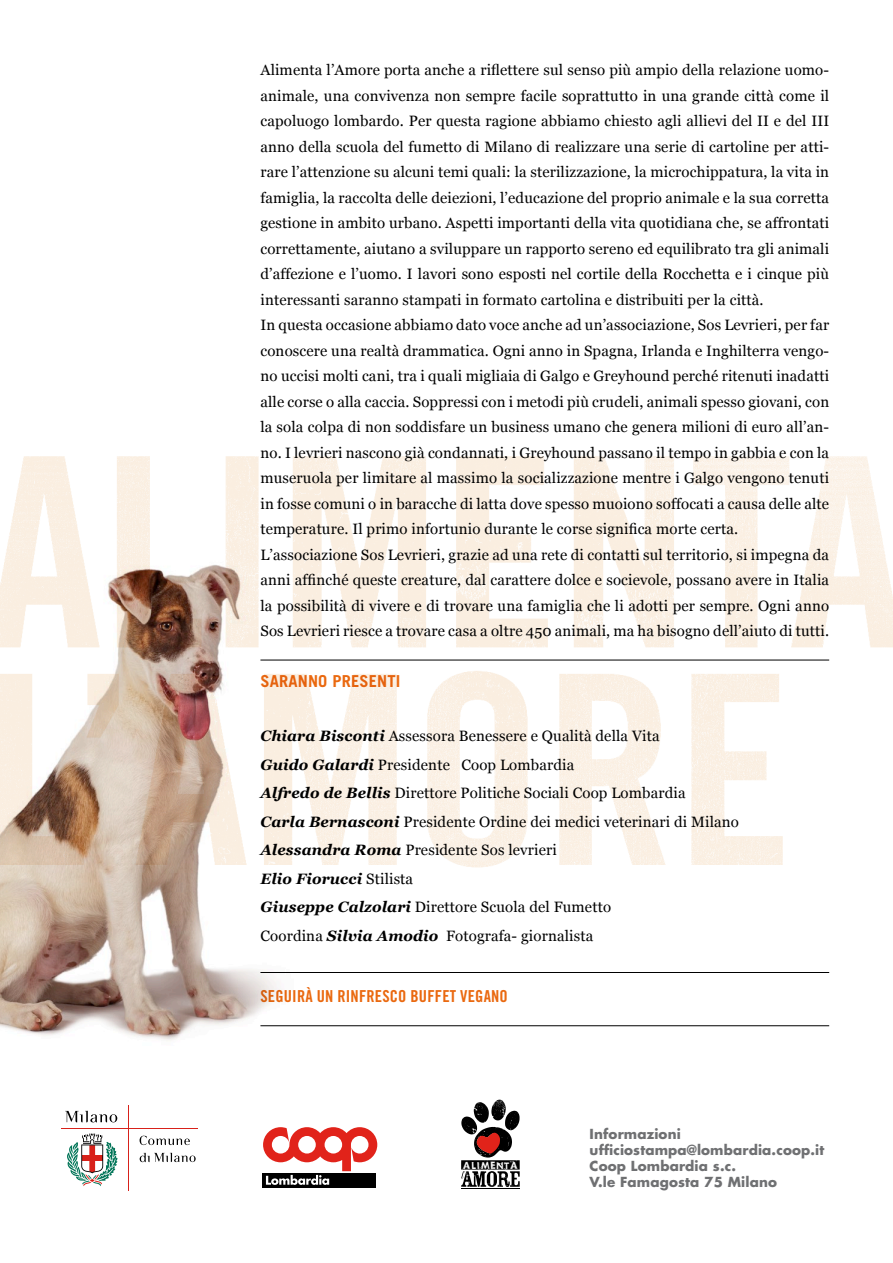
<style>
.page{position:relative;width:893px;height:1263px;background:#fff}
.page>*{position:absolute;margin:0;border:0;box-sizing:border-box;transform-origin:0 0}
.t1{font:16.5px "Trade Gothic Bold Cond Twenty";letter-spacing:.01em;color:#ea6910}
.t2{font:700 16.5px "Trade Gothic";letter-spacing:.01em;color:#ea6910}
.t3{font:16.05px "THURSTON";letter-spacing:.05em;color:#fff}
.t4{font:15px/25.5px "Georgia";letter-spacing:.01em;color:#000;text-align:justify}
.t5{font:italic 700 15px "Georgia";letter-spacing:.01em;color:#000}
.t6{font:700 13.5px "Futura";letter-spacing:.01em;color:#6f7072}
.s1{font-weight:700;font-style:italic}
.s2{font-weight:400;font-style:normal}
</style>
<div class="page">
<hr style="left:128px;top:1105px;width:1px;height:85px;background:#d8211a">
<hr style="left:61px;top:1128px;width:136px;height:1px;background:#d8211a">
<svg style="left:140px;top:1153px;width:56px;height:9px"></svg>
<svg style="left:140px;top:1136px;width:50px;height:9px"></svg>
<svg style="left:65px;top:1111px;width:52px;height:11px"></svg>
<svg style="left:67px;top:1133px;width:50px;height:53px"></svg>
<div style="left:263px;top:1173px;width:113px;height:15px;background:#000"></div>
<svg style="left:263px;top:1127px;width:114px;height:58px"></svg>
<svg style="left:461px;top:1099px;width:59px;height:88px"></svg>
<hr style="left:461px;top:1188px;width:59px;height:1px;background:#000">
<hr style="left:260px;top:972px;width:569px;height:1px;background:#000">
<hr style="left:260px;top:1025px;width:569px;height:1px;background:#000">
<img style="left:0;top:869px;width:293px;height:172px">
<img style="left:0;top:456px;width:893px;height:413px">
<p class="t4" style="left:260px;top:57px;width:570px">Alimenta l’Amore porta anche a riflettere sul senso più ampio della relazione uomo&shy;animale, una convivenza non sempre facile soprattutto in una grande città come il capoluogo lombardo. Per questa ragione abbiamo chiesto agli allievi del II e del III anno della scuola del fumetto di Milano di realizzare una serie di cartoline per atti&shy;rare l’attenzione su alcuni temi quali: la sterilizzazione, la microchippatura, la vita in famiglia, la raccolta delle deiezioni, l’educazione del proprio animale e la sua corretta gestione in ambito urbano. Aspetti importanti della vita quotidiana che, se affrontati correttamente, aiutano a sviluppare un rapporto sereno ed equilibrato tra gli animali d’affezione e l’uomo. I lavori sono esposti nel cortile della Rocchetta e i cinque più interessanti saranno stampati in formato cartolina e distribuiti per la città.</p>
<p class="t4" style="left:260px;top:312px;width:570px">In questa occasione abbiamo dato voce anche ad un’associazione, Sos Levrieri, per far conoscere una realtà drammatica. Ogni anno in Spagna, Irlanda e Inghilterra vengo&shy;no uccisi molti cani, tra i quali migliaia di Galgo e Greyhound perché ritenuti inadatti alle corse o alla caccia. Soppressi con i metodi più crudeli, animali spesso giovani, con la sola colpa di non soddisfare un business umano che genera milioni di euro all’an&shy;no. I levrieri nascono già condannati, i Greyhound passano il tempo in gabbia e con la museruola per limitare al massimo la socializzazione mentre i Galgo vengono tenuti in fosse comuni o in baracche di latta dove spesso muoiono soffocati a causa delle alte temperature. Il primo infortunio durante le corse significa morte certa.</p>
<p class="t4" style="left:260px;top:542px;width:570px">L’associazione Sos Levrieri, grazie ad una rete di contatti sul territorio, si impegna da anni affinché queste creature, dal carattere dolce e socievole, possano avere in Italia la possibilità di vivere e di trovare una famiglia che li adotti per sempre. Ogni anno Sos Levrieri riesce a trovare casa a oltre 450 animali, ma ha bisogno dell’aiuto di tutti.</p>
<p class="t2" style="left:260px;top:671px;width:142px">SARANNO PRESENTI</p>
<p class="t4" style="left:260px;top:723px;width:401px"><span class="s1">Chiara Bisconti</span> Assessora Benessere e Qualità della Vita</p>
<p class="t4" style="left:260px;top:752px;width:315px"><span class="s1">Guido Galardi</span> Presidente Coop Lombardia</p>
<p class="t4" style="left:260px;top:780px;width:427px"><span class="s1">Alfredo de Bellis</span> Direttore Politiche Sociali Coop Lombardia</p>
<p class="t4" style="left:260px;top:809px;width:480px"><span class="s1">Carla Bernasconi</span> Presidente Ordine dei medici veterinari di Milano</p>
<p class="t4" style="left:260px;top:837px;width:298px"><span class="s1">Alessandra Roma</span> Presidente Sos levrieri</p>
<p class="t5" style="left:260px;top:870px;width:154px">Elio Fiorucci <span class="s2">Stilista</span></p>
<p class="t4" style="left:260px;top:894px;width:352px"><span class="s1">Giuseppe Calzolari</span> Direttore Scuola del Fumetto</p>
<p class="t4" style="left:260px;top:923px;width:334px">Coordina <span class="s1">Silvia Amodio</span> Fotografa- giornalista</p>
<p class="t1" style="left:260px;top:986px;width:249px">SEGUIRÀ UN RINFRESCO BUFFET VEGANO</p>
<p class="t3" style="left:463px;top:1152px;width:56px">ALIMENTA</p>
<p class="t6" style="left:590px;top:1124px;width:93px">Informazioni</p>
<p class="t6" style="left:590px;top:1140px;width:236px">ufficiostampa@lombardia.coop.it</p>
<p class="t6" style="left:590px;top:1156px;width:148px">Coop Lombardia s.c.</p>
<p class="t6" style="left:590px;top:1173px;width:189px">V.le Famagosta 75 Milano</p>
</div>
